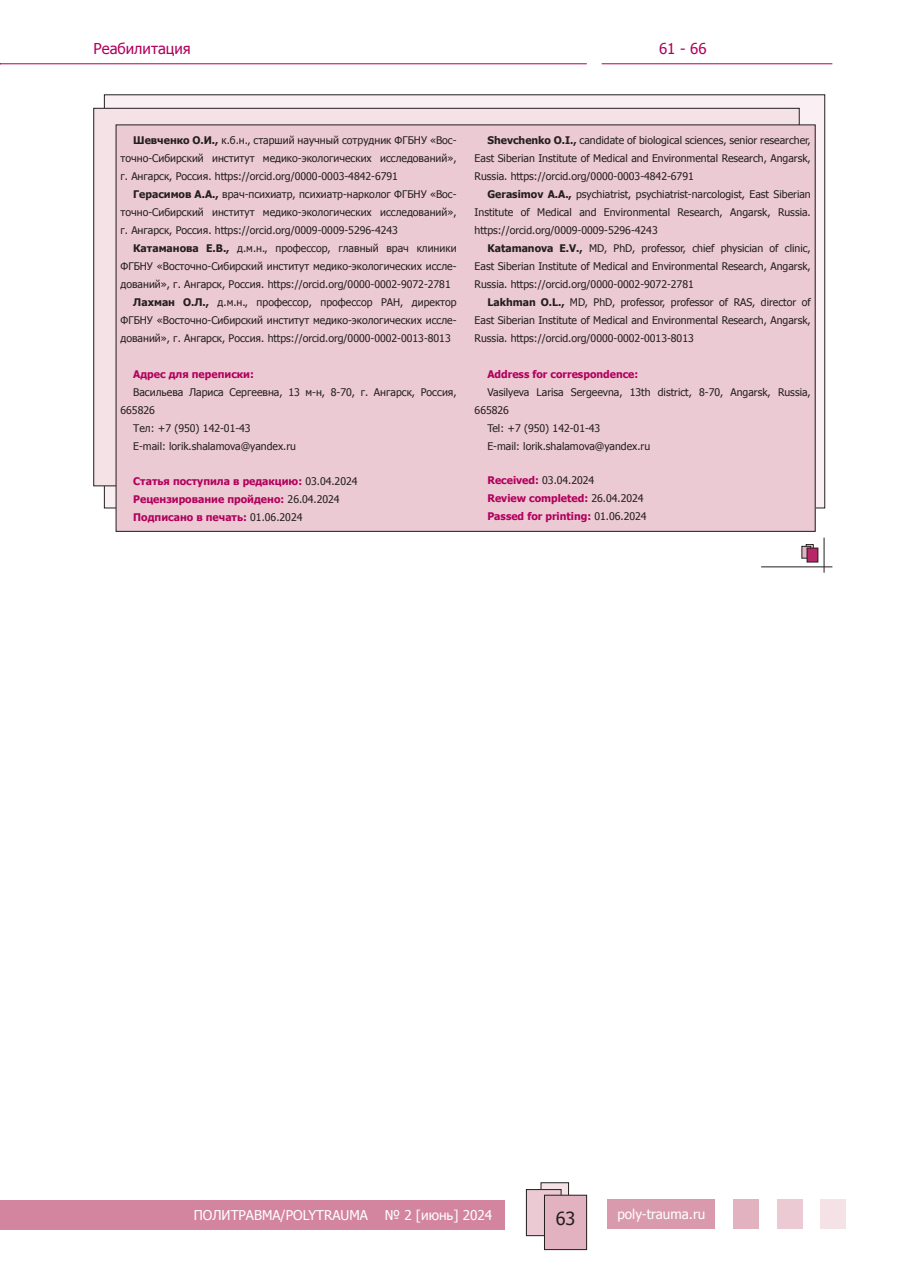
<style>
.page{position:relative;width:910px;height:1280px;background:#fff}
.page>*{position:absolute;margin:0;border:0;box-sizing:border-box;transform-origin:0 0}
.t1{font:18px "Tahoma";color:#231f20}
.t2{font:15px "Tahoma";color:#b1015c}
.t3{font:13.5px "Tahoma";color:#fff}
.t4{font:10.5px/18px "Tahoma";color:#231f20;text-align:justify}
.t5{font:700 10.5px/18px "Tahoma";color:#b1015c}
.s1{font-weight:700}
.s2{font-weight:400;color:#231f20}
</style>
<div class="page">
<div style="left:607px;top:1198px;width:107px;height:30px;background:#da9aae"></div>
<div style="left:733px;top:1198px;width:26px;height:30px;background:#e3b2c1"></div>
<div style="left:777px;top:1198px;width:26px;height:30px;background:#eccad4"></div>
<div style="left:821px;top:1198px;width:25px;height:30px;background:#f5e2e7"></div>
<div style="left:0;top:1200px;width:505px;height:29px;background:#d3859f"></div>
<div style="left:541px;top:1183px;width:28px;height:36px;background:#f5e2e7"></div>
<div style="left:541px;top:1182px;width:28px;height:37px;border:1px solid #231f20"></div>
<div style="left:526px;top:1189px;width:35px;height:47px;background:#eccad4"></div>
<div style="left:526px;top:1189px;width:35px;height:47px;border:1px solid #231f20"></div>
<div style="left:544px;top:1195px;width:43px;height:54px;background:#e3b2c1"></div>
<div style="left:544px;top:1195px;width:43px;height:55px;border:1px solid #231f20"></div>
<hr style="left:0;top:63px;width:587px;height:1px;background:#b1015c">
<hr style="left:602px;top:63px;width:230px;height:1px;background:#b1015c">
<div style="left:806px;top:544px;width:7px;height:10px;border:1px solid #231f20"></div>
<svg style="left:804px;top:548px;width:3px;height:8px"></svg>
<div style="left:802px;top:546px;width:9px;height:12px;border:1px solid #231f20"></div>
<div style="left:807px;top:548px;width:11px;height:14px;background:#b82768"></div>
<hr style="left:761px;top:567px;width:71px;height:1px;background:#231f20">
<hr style="left:824px;top:538px;width:1px;height:35px;background:#231f20">
<div style="left:104px;top:95px;width:721px;height:413px;background:#faf0f3"></div>
<div style="left:94px;top:108px;width:705px;height:378px;background:#f5e2e7"></div>
<div style="left:116px;top:125px;width:699px;height:406px;background:#eccad4"></div>
<h2 class="t2" style="left:94px;top:38px;width:99px">Реабилитация</h2>
<h2 class="t2" style="left:659px;top:38px;width:49px">61 - 66</h2>
<p class="t4" style="left:121px;top:131px;width:338px;text-indent:13px"><span class="s1">Шевченко О.И.,</span> к.б.н., старший научный сотрудник ФГБНУ «Вос&shy;точно-Сибирский институт медико-экологических исследований», г. Ангарск, Россия. https://orcid.org/0000-0003-4842-6791</p>
<p class="t4" style="left:121px;top:185px;width:338px;text-indent:13px"><span class="s1">Герасимов А.А.,</span> врач-психиатр, психиатр-нарколог ФГБНУ «Вос&shy;точно-Сибирский институт медико-экологических исследований», г. Ангарск, Россия. https://orcid.org/0009-0009-5296-4243</p>
<p class="t4" style="left:133px;top:239px;width:325px"><span class="s1">Катаманова Е.В.,</span> д.м.н., профессор, главный врач клиники</p>
<p class="t4" style="left:121px;top:257px;width:338px">ФГБНУ «Восточно-Сибирский институт медико-экологических иссле-</p>
<p class="t4" style="left:121px;top:275px;width:332px">дований», г. Ангарск, Россия. https://orcid.org/0000-0002-9072-2781</p>
<p class="t4" style="left:133px;top:293px;width:325px"><span class="s1">Лахман О.Л.,</span> д.м.н., профессор, профессор РАН, директор</p>
<p class="t4" style="left:121px;top:311px;width:338px">ФГБНУ «Восточно-Сибирский институт медико-экологических иссле-</p>
<p class="t4" style="left:121px;top:329px;width:332px">дований», г. Ангарск, Россия. https://orcid.org/0000-0002-0013-8013</p>
<p class="t5" style="left:133px;top:365px;width:122px">Адрес для переписки:</p>
<p class="t4" style="left:133px;top:383px;width:325px">Васильева Лариса Сергеевна, 13 м-н, 8-70, г. Ангарск, Россия,</p>
<p class="t4" style="left:121px;top:401px;width:36px">665826</p>
<p class="t4" style="left:133px;top:419px;width:119px">Тел: +7 (950) 142-01-43</p>
<p class="t4" style="left:133px;top:437px;width:164px">E-mail: lorik.shalamova@yandex.ru</p>
<p class="t5" style="left:133px;top:471px;width:226px">Статья поступила в редакцию: <span class="s2">03.04.2024<br></span>Рецензирование пройдено: <span class="s2">26.04.2024<br></span>Подписано в печать: <span class="s2">01.06.2024</span></p>
<p class="t4" style="left:475px;top:131px;width:338px;text-indent:13px"><span class="s1">Shevchenko O.I.,</span> candidate of biological sciences, senior researcher, East Siberian Institute of Medical and Environmental Research, Angarsk, Russia. https://orcid.org/0000-0003-4842-6791</p>
<p class="t4" style="left:475px;top:185px;width:338px;text-indent:13px"><span class="s1">Gerasimov A.A.,</span> psychiatrist, psychiatrist-narcologist, East Siberian Institute of Medical and Environmental Research, Angarsk, Russia. https://orcid.org/0009-0009-5296-4243</p>
<p class="t4" style="left:475px;top:239px;width:338px;text-indent:13px"><span class="s1">Katamanova E.V.,</span> MD, PhD, professor, chief physician of clinic, East Siberian Institute of Medical and Environmental Research, Angarsk, Russia. https://orcid.org/0000-0002-9072-2781</p>
<p class="t4" style="left:475px;top:293px;width:338px;text-indent:13px"><span class="s1">Lakhman O.L.,</span> MD, PhD, professor, professor of RAS, director of East Siberian Institute of Medical and Environmental Research, Angarsk, Russia. https://orcid.org/0000-0002-0013-8013</p>
<p class="t5" style="left:487px;top:364px;width:152px">Address for correspondence:</p>
<p class="t4" style="left:487px;top:383px;width:325px">Vasilyeva Larisa Sergeevna, 13th district, 8-70, Angarsk, Russia,</p>
<p class="t4" style="left:475px;top:401px;width:36px">665826</p>
<p class="t4" style="left:487px;top:419px;width:114px">Tel: +7 (950) 142-01-43</p>
<p class="t4" style="left:487px;top:437px;width:164px">E-mail: lorik.shalamova@yandex.ru</p>
<p class="t5" style="left:487px;top:471px;width:161px">Received: <span class="s2">03.04.2024<br></span>Review completed: <span class="s2">26.04.2024<br></span>Passed for printing: <span class="s2">01.06.2024</span></p>
<p class="t3" style="left:194px;top:1206px;width:176px">ПОЛИТРАВМА/POLYTRAUMA</p>
<p class="t3" style="left:385px;top:1206px;width:109px">№ 2 [июнь] 2024</p>
<h1 class="t1" style="left:556px;top:1206px;width:21px">63</h1>
<p class="t3" style="left:617px;top:1205px;width:89px">poly-trauma.ru</p>
</div>
